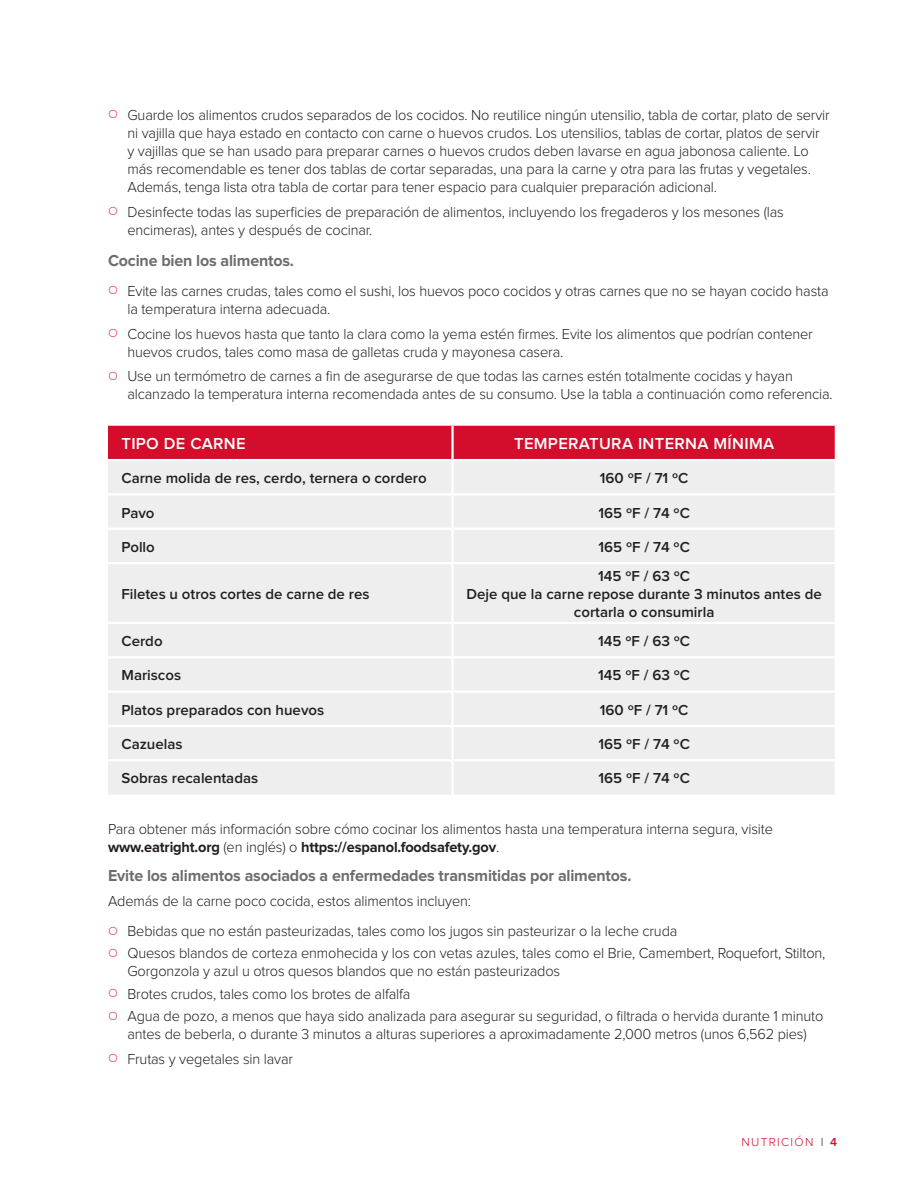
<style>
.page{position:relative;width:918px;height:1188px;background:#fff}
.page>*{position:absolute;margin:0;border:0;box-sizing:border-box;transform-origin:0 0}
.Body_text{font:700 16.5px "Proxima Nova";letter-spacing:-.01em;color:#6c6d70}
.t1{font:600 16.5px "Proxima Nova";letter-spacing:.02em;color:#fff}
.Body_text-2{font:300 15px/18px "Proxima Nova";letter-spacing:-.01em;color:#231f20}
.t2{font:600 15px/18px "Proxima Nova";color:#231f20;text-align:center}
.t3{font:300 12px "Proxima Nova";letter-spacing:.11em;color:#d30d2b}
.s1{font-weight:700}
.s2{font-weight:600;color:#808285}
.s3{font-weight:600}
</style>
<div class="page">
<div style="left:108px;top:426px;width:727px;height:33px;background:#d30d2b"></div>
<div style="left:108px;top:461px;width:727px;height:334px;background:#eeeeef"></div>
<hr style="left:451px;top:426px;width:3px;height:33px;background:#fff">
<hr style="left:451px;top:461px;width:3px;height:32px;background:#fff">
<hr style="left:108px;top:493px;width:345px;height:3px;background:#fff">
<hr style="left:453px;top:493px;width:384px;height:3px;background:#fff">
<hr style="left:451px;top:496px;width:3px;height:32px;background:#fff">
<hr style="left:108px;top:528px;width:345px;height:2px;background:#fff">
<hr style="left:453px;top:528px;width:384px;height:2px;background:#fff">
<hr style="left:451px;top:530px;width:3px;height:32px;background:#fff">
<hr style="left:108px;top:562px;width:345px;height:2px;background:#fff">
<hr style="left:453px;top:562px;width:384px;height:2px;background:#fff">
<hr style="left:451px;top:564px;width:3px;height:58px;background:#fff">
<hr style="left:108px;top:622px;width:345px;height:2px;background:#fff">
<hr style="left:453px;top:622px;width:384px;height:2px;background:#fff">
<hr style="left:451px;top:624px;width:3px;height:32px;background:#fff">
<hr style="left:108px;top:656px;width:345px;height:2px;background:#fff">
<hr style="left:453px;top:656px;width:384px;height:2px;background:#fff">
<hr style="left:451px;top:658px;width:3px;height:33px;background:#fff">
<hr style="left:108px;top:691px;width:345px;height:2px;background:#fff">
<hr style="left:453px;top:691px;width:384px;height:2px;background:#fff">
<hr style="left:451px;top:693px;width:3px;height:32px;background:#fff">
<hr style="left:108px;top:725px;width:345px;height:2px;background:#fff">
<hr style="left:453px;top:725px;width:384px;height:2px;background:#fff">
<hr style="left:451px;top:727px;width:3px;height:32px;background:#fff">
<hr style="left:108px;top:759px;width:345px;height:2px;background:#fff">
<hr style="left:453px;top:759px;width:384px;height:2px;background:#fff">
<hr style="left:451px;top:761px;width:3px;height:34px;background:#fff">
<p class="Body_text-2" style="left:127px;top:106px;width:704px">Guarde los alimentos crudos separados de los cocidos. No reutilice ningún utensilio, tabla de cortar, plato de servir ni vajilla que haya estado en contacto con carne o huevos crudos. Los utensilios, tablas de cortar, platos de servir y vajillas que se han usado para preparar carnes o huevos crudos deben lavarse en agua jabonosa caliente. Lo más recomendable es tener dos tablas de cortar separadas, una para la carne y otra para las frutas y vegetales.<br>Además, tenga lista otra tabla de cortar para tener espacio para cualquier preparación adicional.</p>
<p class="Body_text-2" style="left:127px;top:203px;width:658px">Desinfecte todas las superficies de preparación de alimentos, incluyendo los fregaderos y los mesones (las encimeras), antes y después de cocinar.</p>
<p class="Body_text" style="left:108px;top:253px;width:188px">Cocine bien los alimentos.</p>
<p class="Body_text-2" style="left:127px;top:283px;width:703px">Evite las carnes crudas, tales como el sushi, los huevos poco cocidos y otras carnes que no se hayan cocido hasta la temperatura interna adecuada.</p>
<p class="Body_text-2" style="left:127px;top:325px;width:687px">Cocine los huevos hasta que tanto la clara como la yema estén firmes. Evite los alimentos que podrían contener huevos crudos, tales como masa de galletas cruda y mayonesa casera.</p>
<p class="Body_text-2" style="left:127px;top:368px;width:707px">Use un termómetro de carnes a fin de asegurarse de que todas las carnes estén totalmente cocidas y hayan alcanzado la temperatura interna recomendada antes de su consumo. Use la tabla a continuación como referencia.</p>
<p class="t1" style="left:122px;top:436px;width:126px">TIPO DE CARNE</p>
<p class="t1" style="left:514px;top:436px;width:262px">TEMPERATURA INTERNA MÍNIMA</p>
<p class="t2" style="left:122px;top:470px;width:307px">Carne molida de res, cerdo, ternera o cordero</p>
<p class="t2" style="left:600px;top:470px;width:90px">160 ºF / 71 ºC</p>
<p class="t2" style="left:122px;top:504px;width:35px">Pavo</p>
<p class="t2" style="left:598px;top:504px;width:93px">165 ºF / 74 ºC</p>
<p class="t2" style="left:122px;top:539px;width:35px">Pollo</p>
<p class="t2" style="left:598px;top:539px;width:93px">165 ºF / 74 ºC</p>
<p class="t2" style="left:122px;top:586px;width:250px">Filetes u otros cortes de carne de res</p>
<p class="t2" style="left:598px;top:568px;width:94px">145 ºF / 63 ºC</p>
<p class="t2" style="left:467px;top:586px;width:357px">Deje que la carne repose durante 3 minutos antes de cortarla o consumirla</p>
<p class="t2" style="left:122px;top:633px;width:43px">Cerdo</p>
<p class="t2" style="left:598px;top:633px;width:94px">145 ºF / 63 ºC</p>
<p class="t2" style="left:122px;top:667px;width:61px">Mariscos</p>
<p class="t2" style="left:598px;top:667px;width:94px">145 ºF / 63 ºC</p>
<p class="t2" style="left:122px;top:701px;width:204px">Platos preparados con huevos</p>
<p class="t2" style="left:600px;top:701px;width:90px">160 ºF / 71 ºC</p>
<p class="t2" style="left:122px;top:736px;width:63px">Cazuelas</p>
<p class="t2" style="left:598px;top:736px;width:93px">165 ºF / 74 ºC</p>
<p class="t2" style="left:122px;top:770px;width:138px">Sobras recalentadas</p>
<p class="t2" style="left:598px;top:770px;width:93px">165 ºF / 74 ºC</p>
<p class="Body_text-2" style="left:108px;top:820px;width:666px">Para obtener más información sobre cómo cocinar los alimentos hasta una temperatura interna segura, visite <span class="s1">www.eatright.org</span> (en inglés) o <span class="s1">https://espanol.foodsafety.gov</span>.</p>
<p class="Body_text" style="left:108px;top:868px;width:525px">Evite los alimentos asociados a enfermedades transmitidas por alimentos.</p>
<p class="Body_text-2" style="left:108px;top:893px;width:365px">Además de la carne poco cocida, estos alimentos incluyen:</p>
<p class="Body_text-2" style="left:127px;top:923px;width:552px">Bebidas que no están pasteurizadas, tales como los jugos sin pasteurizar o la leche cruda</p>
<p class="Body_text-2" style="left:127px;top:945px;width:700px">Quesos blandos de corteza enmohecida y los con vetas azules, tales como el Brie, Camembert, Roquefort, Stilton,<br>Gorgonzola y azul u otros quesos blandos que no están pasteurizados</p>
<p class="Body_text-2" style="left:127px;top:985px;width:285px">Brotes crudos, tales como los brotes de alfalfa</p>
<p class="Body_text-2" style="left:127px;top:1008px;width:697px">Agua de pozo, a menos que haya sido analizada para asegurar su seguridad, o filtrada o hervida durante 1 minuto antes de beberla, o durante 3 minutos a alturas superiores a aproximadamente 2,000 metros (unos 6,562 pies)</p>
<p class="Body_text-2" style="left:127px;top:1050px;width:167px">Frutas y vegetales sin lavar</p>
<p class="t3" style="left:741px;top:1137px;width:97px">NUTRICIÓN <span class="s2">l</span> <span class="s3">4</span></p>
</div>
